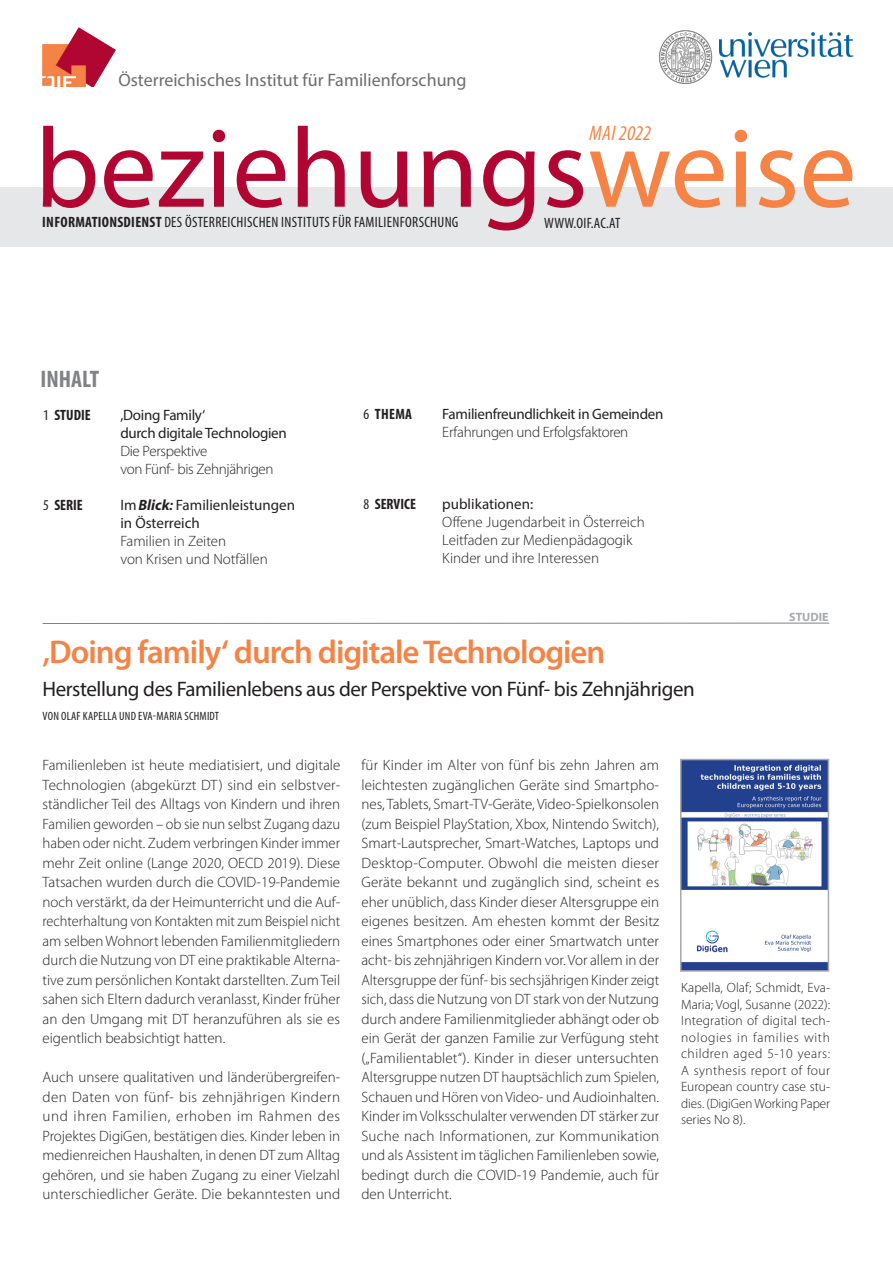
<style>
.page{position:relative;width:893px;height:1263px;background:#fff}
.page>*{position:absolute;margin:0;border:0;box-sizing:border-box;transform-origin:0 0}
.t1{font:114px "Myriad Pro";color:#b00631}
.t2{font:600 33px "Myriad Pro";letter-spacing:-.03em;color:#f58345}
.t3{font:700 condensed 24px "Myriad Pro";color:#808285}
.t4{font:21px "Myriad Pro";letter-spacing:-.02em;color:#231f20}
.t5{font:italic condensed 21px "Myriad Pro";color:#f58345}
.t6{font:18px "Myriad Pro";color:#6c6d70}
.Infotext{font:300 15px/19.5px "Myriad Pro";color:#231f20;text-align:justify}
.t7{font:condensed 15px "Myriad Pro";letter-spacing:.02em;color:#231f20}
.t8{font:15px "Myriad Pro";letter-spacing:-.02em;color:#231f20}
.Infotext-2{font:300 15px "Myriad Pro";letter-spacing:-.02em;color:#231f20}
.t9{font:15px "Myriad Pro";color:#231f20}
.t10{font:700 condensed 15px "Myriad Pro";color:#231f20}
.Infotext-3{font:300 13.5px/16.5px "Myriad Pro";color:#231f20;text-align:justify}
.t11{font:condensed 12px "Myriad Pro";letter-spacing:.02em;color:#231f20}
.t12{font:700 12px "Myriad Pro";color:#a8a9ad}
.s1{color:#f58345}
.s2{font-weight:700}
.s3{font-weight:400}
.s4{font-weight:700;font-style:italic}
.s5{font-weight:600;font-style:italic}
</style>
<div class="page">
<div style="left:0;top:187px;width:893px;height:60px;background:#e6e7e9"></div>
<hr style="left:43px;top:623px;width:786px;height:1px;background:#808285">
<img style="left:683px;top:762px;width:143px;height:207px">
<div style="left:680px;top:759px;width:149px;height:213px;border:2px solid #a8a9ad"></div>
<img style="left:43px;top:28px;width:73px;height:58px">
<img style="left:659px;top:30px;width:195px;height:54px">
<p class="t6" style="left:118px;top:69px;width:350px">Österreichisches Institut für Familienforschung</p>
<p class="t1" style="left:35px;top:98px;width:823px">beziehungs<span class="s1">weise</span></p>
<p class="t5" style="left:589px;top:121px;width:63px">MAI 2022</p>
<p class="t7" style="left:42px;top:213px;width:418px"><span class="s2">INFORMATIONSDIENST</span> DES ÖSTERREICHISCHEN INSTITUTS FÜR FAMILIENFORSCHUNG</p>
<p class="t7" style="left:544px;top:214px;width:78px">WWW.OIF.AC.AT</p>
<p class="t3" style="left:40px;top:364px;width:60px">INHALT</p>
<p class="t10" style="left:43px;top:405px;width:49px"><span class="s3">1</span> STUDIE</p>
<p class="t10" style="left:43px;top:495px;width:41px"><span class="s3">5</span> SERIE</p>
<p class="t8" style="left:120px;top:405px;width:86px">,Doing Family‘</p>
<p class="t8" style="left:120px;top:423px;width:168px">durch digitale Technologien</p>
<p class="Infotext-2" style="left:120px;top:442px;width:89px">Die Perspektive</p>
<p class="Infotext-2" style="left:120px;top:460px;width:155px">von Fünf- bis Zehnjährigen</p>
<p class="t9" style="left:120px;top:495px;width:176px">Im<span class="s4">Blick</span><span class="s5">:</span> Familienleistungen</p>
<p class="t9" style="left:120px;top:513px;width:81px">in Österreich</p>
<p class="Infotext" style="left:120px;top:531px;width:107px">Familien in Zeiten</p>
<p class="Infotext" style="left:120px;top:549px;width:149px">von Krisen und Notfällen</p>
<p class="t10" style="left:363px;top:405px;width:50px"><span class="s3">6</span> THEMA</p>
<p class="t10" style="left:363px;top:495px;width:54px"><span class="s3">8</span> SERVICE</p>
<p class="t8" style="left:442px;top:404px;width:223px">Familienfreundlichkeit in Gemeinden</p>
<p class="Infotext-2" style="left:442px;top:423px;width:188px">Erfahrungen und Erfolgsfaktoren</p>
<p class="t9" style="left:442px;top:494px;width:92px">publikationen:</p>
<p class="Infotext" style="left:442px;top:512px;width:204px">Offene Jugendarbeit in Österreich</p>
<p class="Infotext" style="left:442px;top:530px;width:192px">Leitfaden zur Medienpädagogik</p>
<p class="Infotext" style="left:442px;top:548px;width:158px">Kinder und ihre Interessen</p>
<p class="t2" style="left:43px;top:631px;width:564px">‚Doing family‘ durch digitale Technologien</p>
<p class="t12" style="left:789px;top:609px;width:41px">STUDIE</p>
<p class="t4" style="left:43px;top:676px;width:654px">Herstellung des Familienlebens aus der Perspektive von Fünf- bis Zehnjährigen</p>
<p class="t11" style="left:43px;top:708px;width:178px">VON OLAF KAPELLA UND EVA-MARIA SCHMIDT</p>
<p class="Infotext" style="left:361px;top:756px;width:299px">für Kinder im Alter von fünf bis zehn Jahren am leichtesten zugänglichen Geräte sind Smartpho&shy;nes, Tablets, Smart-TV-Geräte, Video-Spielkonsolen (zum Beispiel PlayStation, Xbox, Nintendo Switch), Smart-Lautsprecher, Smart-Watches, Laptops und Desktop-Computer. Obwohl die meisten dieser Geräte bekannt und zugänglich sind, scheint es eher unüblich, dass Kinder dieser Altersgruppe ein eigenes besitzen. Am ehesten kommt der Besitz eines Smartphones oder einer Smartwatch unter acht- bis zehnjährigen Kindern vor. Vor allem in der Altersgruppe der fünf- bis sechsjährigen Kinder zeigt sich, dass die Nutzung von DT stark von der Nutzung durch andere Familienmitglieder abhängt oder ob ein Gerät der ganzen Familie zur Verfügung steht („Familientablet“). Kinder in dieser untersuchten Altersgruppe nutzen DT hauptsächlich zum Spielen, Schauen und Hören von Video- und Audioinhalten.<br>Kinder im Volksschulalter verwenden DT stärker zur Suche nach Informationen, zur Kommunikation und als Assistent im täglichen Familienleben sowie, bedingt durch die COVID-19 Pandemie, auch für den Unterricht.</p>
<p class="Infotext" style="left:43px;top:756px;width:299px">Familienleben ist heute mediatisiert, und digitale Technologien (abgekürzt DT) sind ein selbstver&shy;ständlicher Teil des Alltags von Kindern und ihren Familien geworden – ob sie nun selbst Zugang dazu haben oder nicht. Zudem verbringen Kinder immer mehr Zeit online (Lange 2020, OECD 2019). Diese Tatsachen wurden durch die COVID-19-Pandemie noch verstärkt, da der Heimunterricht und die Auf&shy;rechterhaltung von Kontakten mit zum Beispiel nicht am selben Wohnort lebenden Familienmitgliedern durch die Nutzung von DT eine praktikable Alterna&shy;tive zum persönlichen Kontakt darstellten. Zum Teil sahen sich Eltern dadurch veranlasst, Kinder früher an den Umgang mit DT heranzuführen als sie es eigentlich beabsichtigt hatten.</p>
<p class="Infotext" style="left:43px;top:1068px;width:299px">Auch unsere qualitativen und länderübergreifen&shy;den Daten von fünf- bis zehnjährigen Kindern und ihren Familien, erhoben im Rahmen des Projektes DigiGen, bestätigen dies. Kinder leben in medienreichen Haushalten, in denen DT zum Alltag gehören, und sie haben Zugang zu einer Vielzahl unterschiedlicher Geräte. Die bekanntesten und</p>
<p class="Infotext-3" style="left:681px;top:980px;width:151px">Kapella, Olaf; Schmidt, Eva-Maria; Vogl, Susanne (2022):<br>Integration of digital tech&shy;nologies in families with children aged 5-10 years:<br>A synthesis report of four European country case stu&shy;dies. (DigiGen Working Paper series No 8).</p>
</div>
